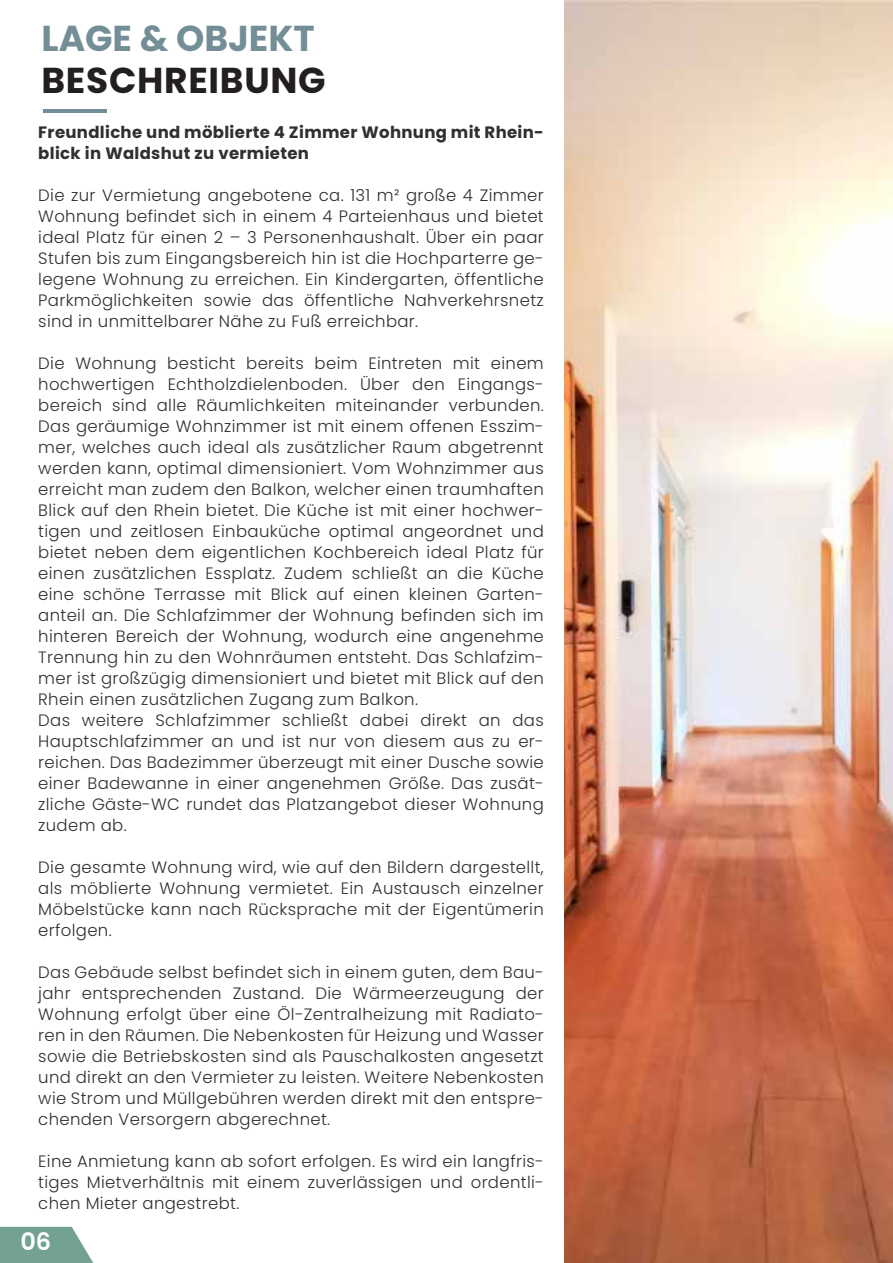
<style>
.page{position:relative;width:893px;height:1263px;background:#fff}
.page>*{position:absolute;margin:0;border:0;box-sizing:border-box;transform-origin:0 0}
.t1{font:700 36px "Poppins";letter-spacing:.02em;color:#231f20}
.t2{font:700 36px "Poppins";color:#748e97}
.t3{font:600 24px "Poppins";color:#fff}
.t4{font:300 16.5px/21px "Poppins";letter-spacing:.02em;color:#312f30;text-align:justify}
.t5{font:700 16.5px/21px "Poppins";letter-spacing:.02em;color:#312f30}
</style>
<div class="page">
<hr style="left:43px;top:109px;width:64px;height:4px;background:#748e97">
<svg style="left:0;top:1227px;width:93px;height:36px;background:#82ab9f"></svg>
<img style="left:564px;top:0;width:329px;height:1263px">
<p class="t2" style="left:42px;top:17px;width:275px">LAGE &amp; OBJEKT</p>
<p class="t1" style="left:42px;top:59px;width:286px">BESCHREIBUNG</p>
<p class="t5" style="left:38px;top:122px;width:507px">Freundliche und möblierte 4 Zimmer Wohnung mit Rhein&shy;blick in Waldshut zu vermieten</p>
<p class="t4" style="left:38px;top:185px;width:507px">Die zur Vermietung angebotene ca. 131 m² große 4 Zimmer Wohnung befindet sich in einem 4 Parteienhaus und bietet ideal Platz für einen 2 – 3 Personenhaushalt. Über ein paar Stufen bis zum Eingangsbereich hin ist die Hochparterre ge&shy;legene Wohnung zu erreichen. Ein Kindergarten, öffentliche Parkmöglichkeiten sowie das öffentliche Nahverkehrsnetz sind in unmittelbarer Nähe zu Fuß erreichbar.</p>
<p class="t4" style="left:38px;top:353px;width:507px">Die Wohnung besticht bereits beim Eintreten mit einem hochwertigen Echtholzdielenboden. Über den Eingangs&shy;bereich sind alle Räumlichkeiten miteinander verbunden.<br>Das geräumige Wohnzimmer ist mit einem offenen Esszim&shy;mer, welches auch ideal als zusätzlicher Raum abgetrennt werden kann, optimal dimensioniert. Vom Wohnzimmer aus erreicht man zudem den Balkon, welcher einen traumhaften Blick auf den Rhein bietet. Die Küche ist mit einer hochwer&shy;tigen und zeitlosen Einbauküche optimal angeordnet und bietet neben dem eigentlichen Kochbereich ideal Platz für einen zusätzlichen Essplatz. Zudem schließt an die Küche eine schöne Terrasse mit Blick auf einen kleinen Garten&shy;anteil an. Die Schlafzimmer der Wohnung befinden sich im hinteren Bereich der Wohnung, wodurch eine angenehme Trennung hin zu den Wohnräumen entsteht. Das Schlafzim&shy;mer ist großzügig dimensioniert und bietet mit Blick auf den Rhein einen zusätzlichen Zugang zum Balkon.</p>
<p class="t4" style="left:38px;top:710px;width:507px">Das weitere Schlafzimmer schließt dabei direkt an das Hauptschlafzimmer an und ist nur von diesem aus zu er&shy;reichen. Das Badezimmer überzeugt mit einer Dusche sowie einer Badewanne in einer angenehmen Größe. Das zusät&shy;zliche Gäste-WC rundet das Platzangebot dieser Wohnung zudem ab.</p>
<p class="t4" style="left:38px;top:857px;width:507px">Die gesamte Wohnung wird, wie auf den Bildern dargestellt, als möblierte Wohnung vermietet. Ein Austausch einzelner Möbelstücke kann nach Rücksprache mit der Eigentümerin erfolgen.</p>
<p class="t4" style="left:38px;top:962px;width:507px">Das Gebäude selbst befindet sich in einem guten, dem Bau&shy;jahr entsprechenden Zustand. Die Wärmeerzeugung der Wohnung erfolgt über eine Öl-Zentralheizung mit Radiato&shy;ren in den Räumen. Die Nebenkosten für Heizung und Wasser sowie die Betriebskosten sind als Pauschalkosten angesetzt und direkt an den Vermieter zu leisten. Weitere Nebenkosten wie Strom und Müllgebühren werden direkt mit den entspre&shy;chenden Versorgern abgerechnet.</p>
<p class="t4" style="left:38px;top:1151px;width:507px">Eine Anmietung kann ab sofort erfolgen. Es wird ein langfris&shy;tiges Mietverhältnis mit einem zuverlässigen und ordentli&shy;chen Mieter angestrebt.</p>
<p class="t3" style="left:21px;top:1228px;width:32px">06</p>
</div>
